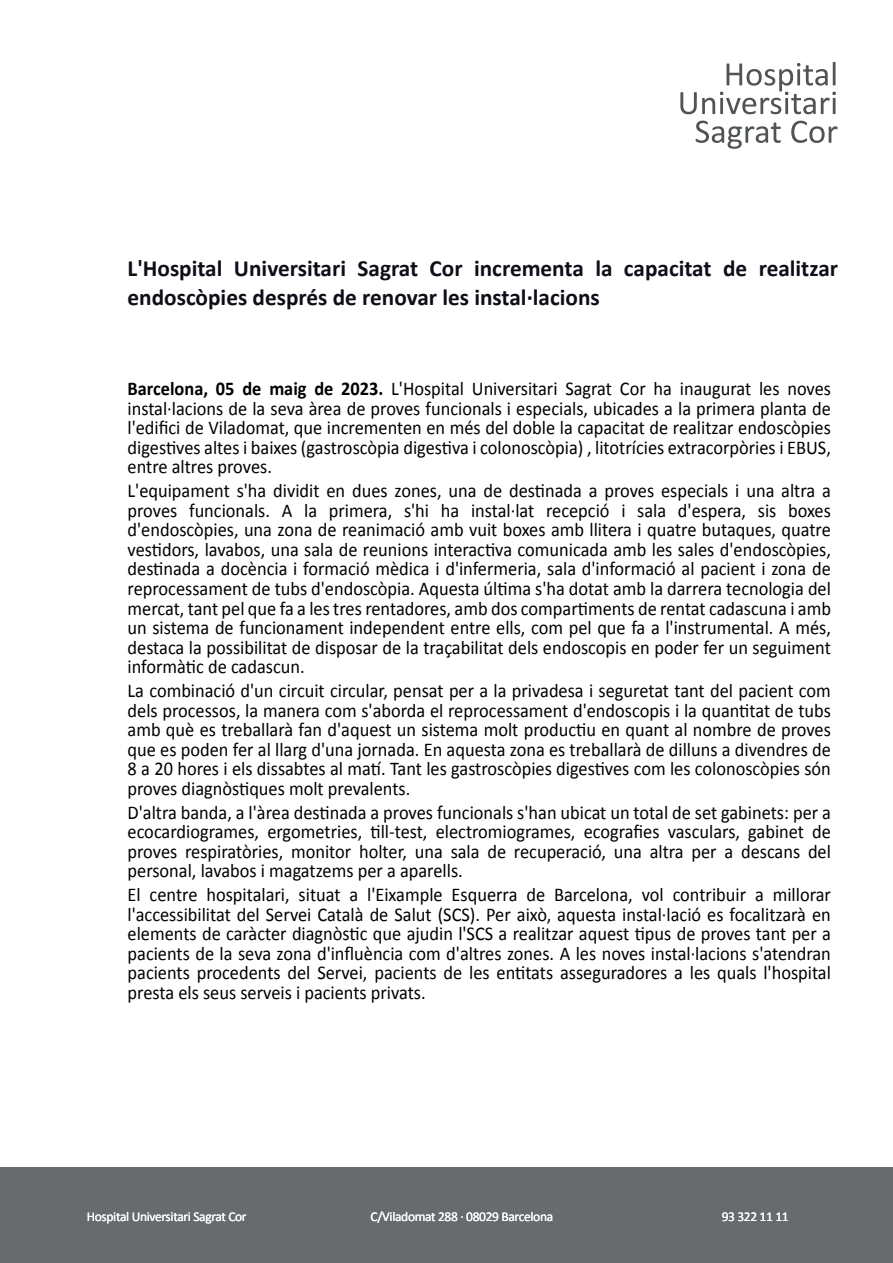
<style>
.page{position:relative;width:893px;height:1263px;background:#fff}
.page>*{position:absolute;margin:0;border:0;box-sizing:border-box;transform-origin:0 0}
.t1{font:700 23.25px/28.5px "Calibri";color:#0e0e18}
.t2{font:19.5px/19.5px "Calibri";color:#000;text-align:justify;scale:.94 1}
.t3{font:13.5px "Calibri";letter-spacing:-.025em;color:#fff}
.s1{font-weight:700}
</style>
<div class="page">
<div style="left:0;top:1167px;width:893px;height:96px;background:#676b6e"></div>
<svg style="left:680px;top:62px;width:156px;height:52px"></svg>
<svg style="left:696px;top:121px;width:85px;height:28px"></svg>
<svg style="left:791px;top:121px;width:46px;height:22px"></svg>
<p class="t1" style="left:128px;top:254px;width:712px">L'Hospital Universitari Sagrat Cor incrementa la capacitat de realitzar endoscòpies després de renovar les instal·lacions</p>
<p class="t2" style="left:128px;top:379px;width:750px"><span class="s1">Barcelona, 05 de maig de 2023.</span> L'Hospital Universitari Sagrat Cor ha inaugurat les noves instal·lacions de la seva àrea de proves funcionals i especials, ubicades a la primera planta de l'edifici de Viladomat, que incrementen en més del doble la capacitat de realitzar endoscòpies digestives altes i baixes (gastroscòpia digestiva i colonoscòpia) , litotrícies extracorpòries i EBUS, entre altres proves.</p>
<p class="t2" style="left:128px;top:481px;width:750px">L'equipament s'ha dividit en dues zones, una de destinada a proves especials i una altra a proves funcionals. A la primera, s'hi ha instal·lat recepció i sala d'espera, sis boxes d'endoscòpies, una zona de reanimació amb vuit boxes amb llitera i quatre butaques, quatre vestidors, lavabos, una sala de reunions interactiva comunicada amb les sales d'endoscòpies, destinada a docència i formació mèdica i d'infermeria, sala d'informació al pacient i zona de reprocessament de tubs d'endoscòpia. Aquesta última s'ha dotat amb la darrera tecnologia del mercat, tant pel que fa a les tres rentadores, amb dos compartiments de rentat cadascuna i amb un sistema de funcionament independent entre ells, com pel que fa a l'instrumental. A més, destaca la possibilitat de disposar de la traçabilitat dels endoscopis en poder fer un seguiment informàtic de cadascun.</p>
<p class="t2" style="left:128px;top:681px;width:750px">La combinació d'un circuit circular, pensat per a la privadesa i seguretat tant del pacient com dels processos, la manera com s'aborda el reprocessament d'endoscopis i la quantitat de tubs amb què es treballarà fan d'aquest un sistema molt productiu en quant al nombre de proves que es poden fer al llarg d'una jornada. En aquesta zona es treballarà de dilluns a divendres de 8 a 20 hores i els dissabtes al matí. Tant les gastroscòpies digestives com les colonoscòpies són proves diagnòstiques molt prevalents.</p>
<p class="t2" style="left:128px;top:802px;width:750px">D'altra banda, a l'àrea destinada a proves funcionals s'han ubicat un total de set gabinets: per a ecocardiogrames, ergometries, till-test, electromiogrames, ecografies vasculars, gabinet de proves respiratòries, monitor holter, una sala de recuperació, una altra per a descans del personal, lavabos i magatzems per a aparells.</p>
<p class="t2" style="left:128px;top:885px;width:750px">El centre hospitalari, situat a l'Eixample Esquerra de Barcelona, vol contribuir a millorar l'accessibilitat del Servei Català de Salut (SCS). Per això, aquesta instal·lació es focalitzarà en elements de caràcter diagnòstic que ajudin l'SCS a realitzar aquest tipus de proves tant per a pacients de la seva zona d'influència com d'altres zones. A les noves instal·lacions s'atendran pacients procedents del Servei, pacients de les entitats asseguradores a les quals l'hospital presta els seus serveis i pacients privats.</p>
<p class="t3" style="left:87px;top:1208px;width:161px">Hospital Universitari Sagrat Cor</p>
<p class="t3" style="left:371px;top:1208px;width:184px">C/Viladomat 288 · 08029 Barcelona</p>
<p class="t3" style="left:722px;top:1208px;width:69px">93 322 11 11</p>
</div>
